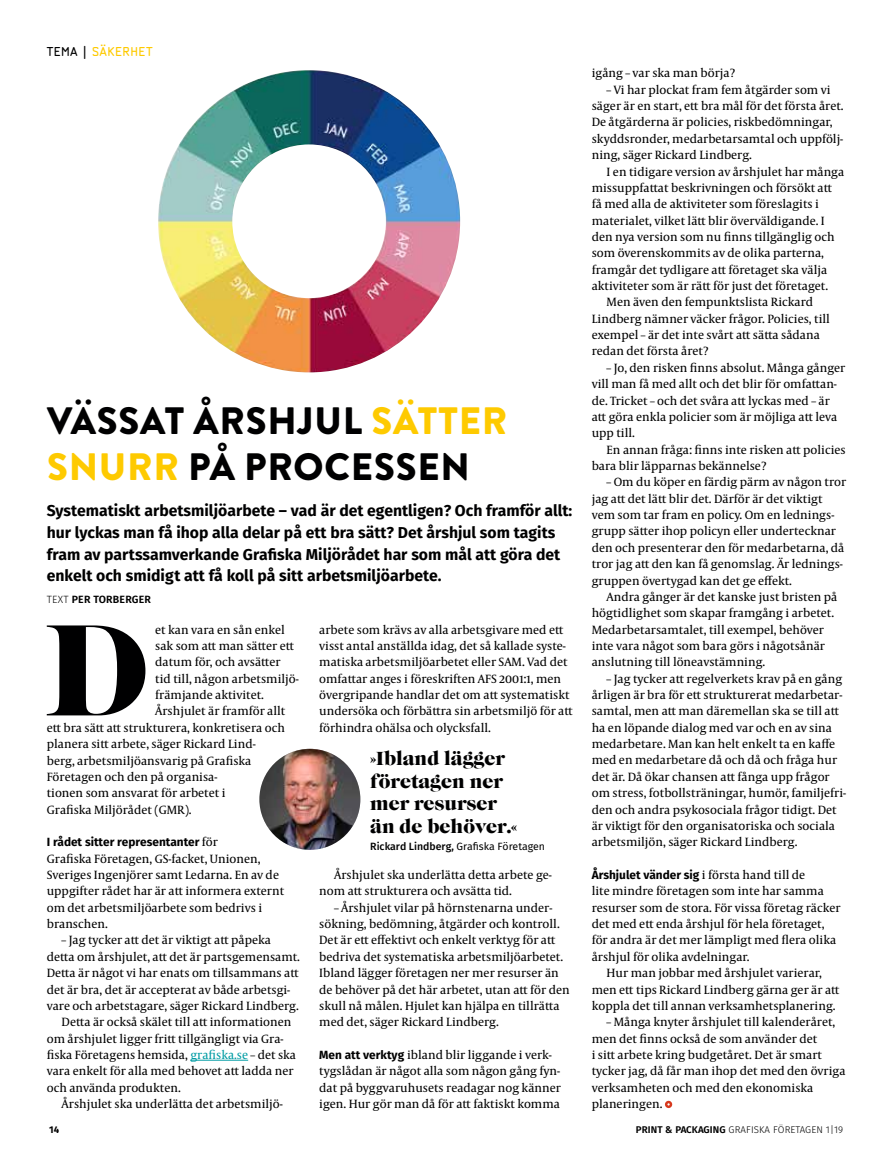
<style>
.page{position:relative;width:893px;height:1170px;background:#fff}
.page>*{position:absolute;margin:0;border:0;box-sizing:border-box;transform-origin:0 0}
.t1{font:134.85px "Caslon Gra D";color:#000001}
.t2{font:900 38.1px/45.8px "Brandon Grotesque";letter-spacing:.02em;color:#000001}
.t3{font:19.5px/22.5px "Caslon Gra D";color:#000001}
.t4{font:700 15.75px/21.8px "Fira Sans";color:#000001}
.t5{font:12.15px/16.4px "Capitolium News 2";color:#000001}
.t6{font:12px "OCRA Tribute Com";letter-spacing:.04em;color:#feca00}
.t7{font:700 11.85px "Fira Sans";color:#000001}
.t8{font:10.5px "Fira Sans";color:#000001}
.t9{font:600 10.5px "Fira Sans";letter-spacing:.02em;color:#000001}
.t10{font:300 9.75px "Fira Sans";letter-spacing:.01em;color:#000001}
.t11{font:700 9.75px "Fira Sans";color:#000001}
.s1{color:#000001}
.s2{color:#feca00}
.s3{font-weight:300}
.s4{font-family:"Capitolium News 2";font-weight:400;font-size:12.15px}
.s5{color:#009ca4}
.s6{font-weight:500}
.s7{font-family:"Fira Sans";font-weight:700;font-size:11.85px}
.s8{font-weight:600}
</style>
<div class="page">
<hr style="left:190px;top:1059px;width:58px;height:1px;background:#009ca4">
<svg style="left:665px;top:1100px;width:7px;height:7px"></svg>
<img style="left:259px;top:748px;width:101px;height:101px;border-radius:50px">
<img style="left:158px;top:70px;width:302px;height:302px;border-radius:151px">
<div style="left:232px;top:144px;width:154px;height:154px;background:#fff;border-radius:50%"></div>
<p class="t6" style="left:47px;top:44px;width:107px"><span class="s1">TEMA |</span> SÄKERHET</p>
<h2 class="t2" style="left:47px;top:398px;width:462px">VÄSSAT ÅRSHJUL <span class="s2">SÄTTER<br>SNURR</span> PÅ PROCESSEN</h2>
<p class="t4" style="left:47px;top:499px;width:527px">Systematiskt arbetsmiljöarbete – vad är det egentligen? Och framför allt: hur lyckas man få ihop alla delar på ett bra sätt? Det årshjul som tagits fram av partssamverkande Grafiska Miljörådet har som mål att göra det enkelt och smidigt att få koll på sitt arbetsmiljöarbete.</p>
<p class="t9" style="left:47px;top:592px;width:106px"><span class="s3">TEXT</span> PER TORBERGER</p>
<h1 class="t1" style="left:46px;top:589px;width:104px">D</h1>
<p class="t5" style="left:155px;top:620px;width:131px">et kan vara en sån enkel</p>
<p class="t5" style="left:155px;top:637px;width:140px">sak som att man sätter ett</p>
<p class="t5" style="left:155px;top:653px;width:127px">datum för, och avsätter</p>
<p class="t5" style="left:155px;top:669px;width:145px">tid till, någon arbetsmiljö-</p>
<p class="t5" style="left:155px;top:686px;width:110px">främjande aktivitet.</p>
<p class="t5" style="left:155px;top:702px;width:132px">Årshjulet är framför allt</p>
<p class="t5" style="left:47px;top:719px;width:240px">ett bra sätt att strukturera, konkretisera och</p>
<p class="t5" style="left:47px;top:735px;width:210px">planera sitt arbete, säger Rickard Lind-</p>
<p class="t5" style="left:47px;top:751px;width:206px">berg, arbetsmiljöansvarig på Grafiska</p>
<p class="t5" style="left:47px;top:768px;width:172px">Företagen och den på organisa-</p>
<p class="t5" style="left:47px;top:784px;width:180px">tionen som ansvarat för arbetet i</p>
<p class="t5" style="left:47px;top:800px;width:146px">Grafiska Miljörådet (GMR).</p>
<p class="t7" style="left:47px;top:833px;width:173px">I rådet sitter representanter <span class="s4">för</span></p>
<p class="t5" style="left:47px;top:849px;width:239px">Grafiska Företagen, GS-facket, Unionen, Sveriges Ingenjörer samt Ledarna. En av de uppgifter rådet har är att informera externt om det arbetsmiljöarbete som bedrivs i branschen.</p>
<p class="t5" style="left:62px;top:931px;width:211px">– Jag tycker att det är viktigt att påpeka</p>
<p class="t5" style="left:47px;top:947px;width:255px">detta om årshjulet, att det är partsgemensamt.</p>
<p class="t5" style="left:47px;top:964px;width:253px">Detta är något vi har enats om tillsammans att</p>
<p class="t5" style="left:47px;top:980px;width:245px">det är bra, det är accepterat av både arbetsgi-</p>
<p class="t5" style="left:47px;top:997px;width:254px">vare och arbetstagare, säger Rickard Lindberg.</p>
<p class="t5" style="left:62px;top:1013px;width:231px">Detta är också skälet till att informationen</p>
<p class="t5" style="left:47px;top:1029px;width:238px">om årshjulet ligger fritt tillgängligt via Gra-</p>
<p class="t5" style="left:47px;top:1046px;width:251px">fiska Företagens hemsida, <span class="s5">grafiska.se</span> – det ska</p>
<p class="t5" style="left:47px;top:1062px;width:248px">vara enkelt för alla med behovet att ladda ner</p>
<p class="t5" style="left:47px;top:1078px;width:136px">och använda produkten.</p>
<p class="t5" style="left:62px;top:1095px;width:223px">Årshjulet ska underlätta det arbetsmiljö-</p>
<p class="t5" style="left:319px;top:620px;width:255px">arbete som krävs av alla arbetsgivare med ett visst antal anställda idag, det så kallade syste&shy;matiska arbetsmiljöarbetet eller SAM. Vad det omfattar anges i föreskriften AFS 2001:1, men övergripande handlar det om att systematiskt undersöka och förbättra sin arbetsmiljö för att förhindra ohälsa och olycksfall.</p>
<h3 class="t3" style="left:370px;top:748px;width:149px">»Ibland lägger företagen ner mer resurser än de behöver.«</h3>
<p class="t8" style="left:370px;top:839px;width:176px"><span class="s6">Rickard Lindberg,</span> Grafiska Företagen</p>
<p class="t5" style="left:319px;top:866px;width:234px;text-indent:15px">Årshjulet ska underlätta detta arbete ge&shy;nom att strukturera och avsätta tid.</p>
<p class="t5" style="left:319px;top:898px;width:252px;text-indent:15px">– Årshjulet vilar på hörnstenarna under&shy;sökning, bedömning, åtgärder och kontroll.<br>Det är ett effektivt och enkelt verktyg för att bedriva det systematiska arbetsmiljöarbetet.<br>Ibland lägger företagen ner mer resurser än de behöver på det här arbetet, utan att för den skull nå målen. Hjulet kan hjälpa en tillrätta med det, säger Rickard Lindberg.</p>
<p class="t5" style="left:319px;top:1046px;width:243px"><span class="s7">Men att verktyg</span> ibland blir liggande i verk&shy;tygslådan är något alla som någon gång fyn&shy;dat på byggvaruhusets readagar nog känner igen. Hur gör man då för att faktiskt komma</p>
<p class="t5" style="left:592px;top:65px;width:145px">igång – var ska man börja?</p>
<p class="t5" style="left:592px;top:81px;width:253px;text-indent:15px">– Vi har plockat fram fem åtgärder som vi säger är en start, ett bra mål för det första året.<br>De åtgärderna är policies, riskbedömningar, skyddsronder, medarbetarsamtal och uppfölj&shy;ning, säger Rickard Lindberg.</p>
<p class="t5" style="left:607px;top:163px;width:239px">I en tidigare version av årshjulet har många</p>
<p class="t5" style="left:592px;top:179px;width:242px">missuppfattat beskrivningen och försökt att</p>
<p class="t5" style="left:592px;top:195px;width:229px">få med alla de aktiviteter som föreslagits i</p>
<p class="t5" style="left:592px;top:212px;width:235px">materialet, vilket lätt blir överväldigande. I</p>
<p class="t5" style="left:592px;top:228px;width:244px">den nya version som nu finns tillgänglig och</p>
<p class="t5" style="left:592px;top:244px;width:234px">som överenskommits av de olika parterna,</p>
<p class="t5" style="left:592px;top:261px;width:237px">framgår det tydligare att företaget ska välja</p>
<p class="t5" style="left:592px;top:277px;width:238px">aktiviteter som är rätt för just det företaget.</p>
<p class="t5" style="left:607px;top:293px;width:208px">Men även den fempunktslista Rickard</p>
<p class="t5" style="left:592px;top:310px;width:240px">Lindberg nämner väcker frågor. Policies, till</p>
<p class="t5" style="left:592px;top:326px;width:230px">exempel – är det inte svårt att sätta sådana</p>
<p class="t5" style="left:592px;top:342px;width:118px">redan det första året?</p>
<p class="t5" style="left:592px;top:359px;width:255px;text-indent:15px">– Jo, den risken finns absolut. Många gånger vill man få med allt och det blir för omfattan&shy;de. Tricket – och det svåra att lyckas med – är att göra enkla policier som är möjliga att leva upp till.</p>
<p class="t5" style="left:592px;top:441px;width:255px;text-indent:15px">En annan fråga: finns inte risken att policies bara blir läpparnas bekännelse?</p>
<p class="t5" style="left:592px;top:473px;width:256px;text-indent:15px">– Om du köper en färdig pärm av någon tror jag att det lätt blir det. Därför är det viktigt vem som tar fram en policy. Om en lednings&shy;grupp sätter ihop policyn eller undertecknar den och presenterar den för medarbetarna, då tror jag att den kan få genomslag. Är lednings&shy;gruppen övertygad kan det ge effekt.</p>
<p class="t5" style="left:592px;top:588px;width:247px;text-indent:15px">Andra gånger är det kanske just bristen på högtidlighet som skapar framgång i arbetet.<br>Medarbetarsamtalet, till exempel, behöver inte vara något som bara görs i någotsånär anslutning till löneavstämning.</p>
<p class="t5" style="left:592px;top:669px;width:256px;text-indent:15px">– Jag tycker att regelverkets krav på en gång årligen är bra för ett strukturerat medarbetar&shy;samtal, men att man däremellan ska se till att ha en löpande dialog med var och en av sina medarbetare. Man kan helt enkelt ta en kaffe med en medarbetare då och då och fråga hur det är. Då ökar chansen att fånga upp frågor om stress, fotbollsträningar, humör, familjefri&shy;den och andra psykosociala frågor tidigt. Det är viktigt för den organisatoriska och sociala arbetsmiljön, säger Rickard Lindberg.</p>
<p class="t7" style="left:592px;top:866px;width:215px">Årshjulet vänder sig <span class="s4">i första hand till de</span></p>
<p class="t5" style="left:592px;top:882px;width:234px">lite mindre företagen som inte har samma</p>
<p class="t5" style="left:592px;top:898px;width:250px">resurser som de stora. För vissa företag räcker</p>
<p class="t5" style="left:592px;top:915px;width:234px">det med ett enda årshjul för hela företaget,</p>
<p class="t5" style="left:592px;top:931px;width:246px">för andra är det mer lämpligt med flera olika</p>
<p class="t5" style="left:592px;top:947px;width:159px">årshjul för olika avdelningar.</p>
<p class="t5" style="left:607px;top:964px;width:217px">Hur man jobbar med årshjulet varierar,</p>
<p class="t5" style="left:592px;top:980px;width:249px">men ett tips Rickard Lindberg gärna ger är att</p>
<p class="t5" style="left:592px;top:996px;width:245px">koppla det till annan verksamhetsplanering.</p>
<p class="t5" style="left:592px;top:1013px;width:255px;text-indent:15px">– Många knyter årshjulet till kalenderåret, men det finns också de som använder det<br>i sitt arbete kring budgetåret. Det är smart tycker jag, då får man ihop det med den övriga verksamheten och med den ekonomiska planeringen.</p>
<p class="t11" style="left:49px;top:1122px;width:12px">14</p>
<p class="t10" style="left:636px;top:1122px;width:209px"><span class="s8">PRINT &amp; PACKAGING</span> GRAFISKA FÖRETAGEN 1|19</p>
</div>
